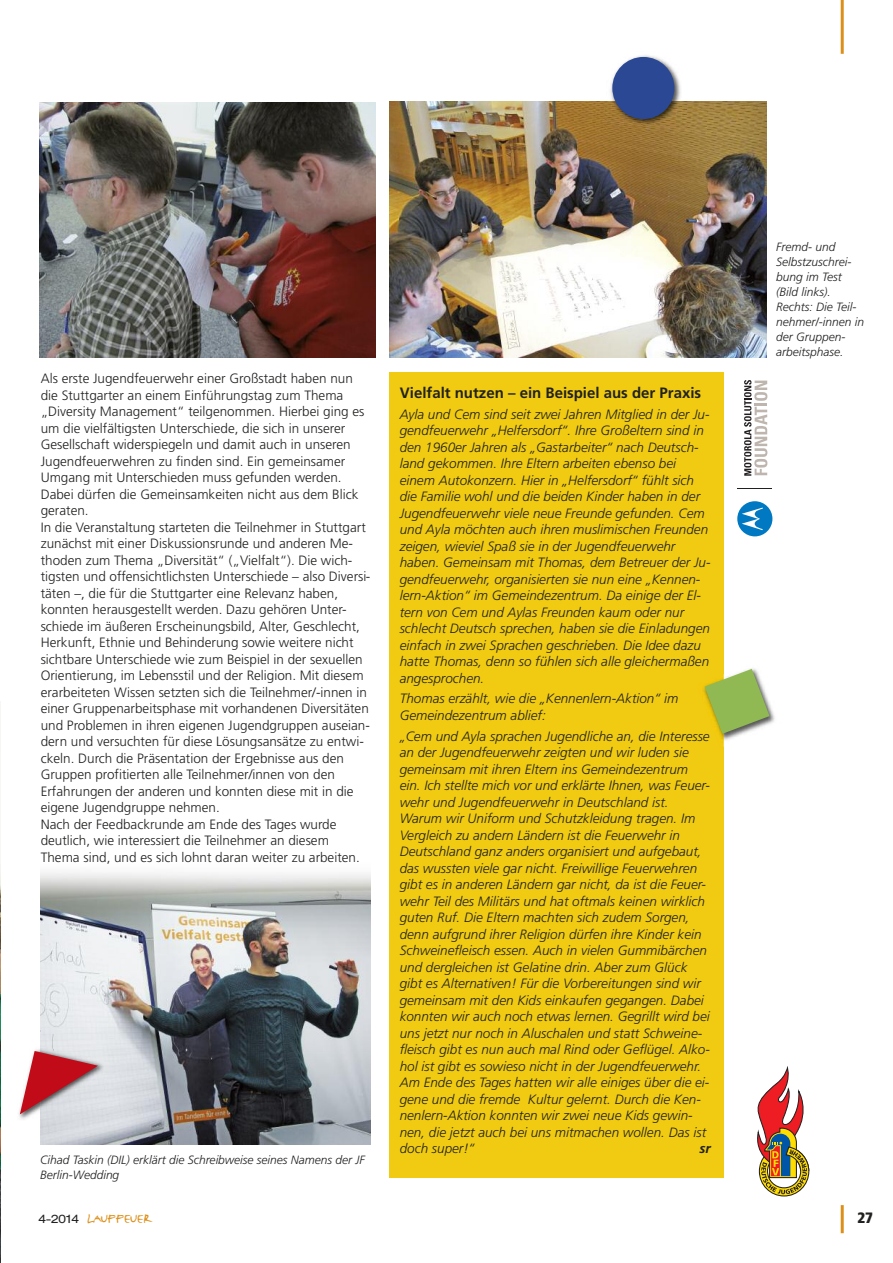
<style>
.page{position:relative;width:893px;height:1263px;background:#fff}
.page>*{position:absolute;margin:0;border:0;box-sizing:border-box;transform-origin:0 0}
.t1{font:27.75px "FF Justlefthand Caps";color:#dc901a}
.t2{font:700 15px "Frutiger";color:#212120}
.t3{font:900 condensed 15px "Frutiger";color:#212120}
.t4{font:italic 300 13.5px/16.5px "Frutiger";color:#212120}
.t5{font:300 13.5px/16.5px "Frutiger";color:#212120}
.t6{font:italic 700 13.5px "Frutiger";color:#212120}
.t7{font:italic 300 12px/15px "Frutiger";color:#212120}
.t8{font:300 12px "Helvetica Extended BQ";color:#212120}
.s1{font-size:20.85px}
.s2{font-size:23.1px}
.s3{font-size:22.65px}
</style>
<div class="page">
<img style="left:40px;top:872px;width:330px;height:272px">
<div style="left:389px;top:372px;width:334px;height:806px;background:#f1cb11"></div>
<img style="left:0;top:701px;width:1px;height:562px">
<hr style="left:841px;top:0;width:3px;height:54px;background:#dc901a">
<hr style="left:841px;top:1205px;width:3px;height:28px;background:#dc901a">
<img style="left:39px;top:102px;width:337px;height:255px">
<img style="left:390px;top:102px;width:376px;height:255px">
<img style="left:723px;top:661px;width:52px;height:86px">
<img style="left:702px;top:686px;width:21px;height:53px">
<svg style="left:705px;top:669px;width:64px;height:65px"></svg>
<img style="left:607px;top:55px;width:79px;height:76px">
<div style="left:612px;top:57px;width:62px;height:62px;background:#2a4894;border-radius:50%"></div>
<img style="left:18px;top:1049px;width:22px;height:71px">
<img style="left:40px;top:1046px;width:71px;height:97px">
<svg style="left:20px;top:1051px;width:78px;height:63px"></svg>
<svg style="left:757px;top:1068px;width:52px;height:128px"></svg>
<div style="left:737px;top:501px;width:35px;height:35px;background:#0079c2;border-radius:50%"></div>
<svg style="left:742px;top:508px;width:21px;height:22px"></svg>
<svg style="left:744px;top:380px;width:23px;height:96px"></svg>
<hr style="left:738px;top:488px;width:34px;height:1px;background:#231f20">
<p class="t5" style="left:41px;top:371px;width:331px">Als erste Jugendfeuerwehr einer Großstadt haben nun die Stuttgarter an einem Einführungstag zum Thema „Diversity Management“ teilgenommen. Hierbei ging es um die vielfältigsten Unterschiede, die sich in unserer Gesellschaft widerspiegeln und damit auch in unseren Jugendfeuerwehren zu finden sind. Ein gemeinsamer Umgang mit Unterschieden muss gefunden werden.<br>Dabei dürfen die Gemeinsamkeiten nicht aus dem Blick geraten.<br>In die Veranstaltung starteten die Teilnehmer in Stuttgart zunächst mit einer Diskussionsrunde und anderen Me&shy;thoden zum Thema „Diversität“ („Vielfalt“). Die wich&shy;tigsten und offensichtlichsten Unterschiede – also Diversi&shy;täten –, die für die Stuttgarter eine Relevanz haben, konnten herausgestellt werden. Dazu gehören Unter&shy;schiede im äußeren Erscheinungsbild, Alter, Geschlecht, Herkunft, Ethnie und Behinderung sowie weitere nicht sichtbare Unterschiede wie zum Beispiel in der sexuellen Orientierung, im Lebensstil und der Religion. Mit diesem erarbeiteten Wissen setzten sich die Teilnehmer/-innen in einer Gruppenarbeitsphase mit vorhandenen Diversitäten und Problemen in ihren eigenen Jugendgruppen auseian&shy;dern und versuchten für diese Lösungsansätze zu entwi&shy;ckeln. Durch die Präsentation der Ergebnisse aus den Gruppen profitierten alle Teilnehmer/innen von den Erfahrungen der anderen und konnten diese mit in die eigene Jugendgruppe nehmen.<br>Nach der Feedbackrunde am Ende des Tages wurde deutlich, wie interessiert die Teilnehmer an diesem Thema sind, und es sich lohnt daran weiter zu arbeiten.</p>
<p class="t7" style="left:40px;top:1153px;width:326px">Cihad Taskin (DIL) erklärt die Schreibweise seines Namens der JF<br>Berlin-Wedding</p>
<p class="t2" style="left:400px;top:386px;width:303px">Vielfalt nutzen – ein Beispiel aus der Praxis</p>
<p class="t4" style="left:400px;top:407px;width:312px">Ayla und Cem sind seit zwei Jahren Mitglied in der Ju&shy;gendfeuerwehr „Helfersdorf“. Ihre Großeltern sind in den 1960er Jahren als „Gastarbeiter“ nach Deutsch&shy;land gekommen. Ihre Eltern arbeiten ebenso bei einem Autokonzern. Hier in „Helfersdorf“ fühlt sich die Familie wohl und die beiden Kinder haben in der Jugendfeuerwehr viele neue Freunde gefunden. Cem und Ayla möchten auch ihren muslimischen Freunden zeigen, wieviel Spaß sie in der Jugendfeuerwehr haben. Gemeinsam mit Thomas, dem Betreuer der Ju&shy;gendfeuerwehr, organisierten sie nun eine „Kennen&shy;lern-Aktion“ im Gemeindezentrum. Da einige der El&shy;tern von Cem und Aylas Freunden kaum oder nur schlecht Deutsch sprechen, haben sie die Einladungen einfach in zwei Sprachen geschrieben. Die Idee dazu hatte Thomas, denn so fühlen sich alle gleichermaßen angesprochen.</p>
<p class="t4" style="left:400px;top:691px;width:280px">Thomas erzählt, wie die „Kennenlern-Aktion“ im<br>Gemeindezentrum ablief:</p>
<p class="t4" style="left:400px;top:729px;width:312px">„Cem und Ayla sprachen Jugendliche an, die Interesse an der Jugendfeuerwehr zeigten und wir luden sie gemeinsam mit ihren Eltern ins Gemeindezentrum ein. Ich stellte mich vor und erklärte Ihnen, was Feuer&shy;wehr und Jugendfeuerwehr in Deutschland ist.<br>Warum wir Uniform und Schutzkleidung tragen. Im Vergleich zu andern Ländern ist die Feuerwehr in Deutschland ganz anders organisiert und aufgebaut, das wussten viele gar nicht. Freiwillige Feuerwehren gibt es in anderen Ländern gar nicht, da ist die Feuer&shy;wehr Teil des Militärs und hat oftmals keinen wirklich guten Ruf. Die Eltern machten sich zudem Sorgen, denn aufgrund ihrer Religion dürfen ihre Kinder kein Schweinefleisch essen. Auch in vielen Gummibärchen und dergleichen ist Gelatine drin. Aber zum Glück gibt es Alternativen! Für die Vorbereitungen sind wir gemeinsam mit den Kids einkaufen gegangen. Dabei konnten wir auch noch etwas lernen. Gegrillt wird bei uns jetzt nur noch in Aluschalen und statt Schweine&shy;fleisch gibt es nun auch mal Rind oder Geflügel. Alko&shy;hol ist gibt es sowieso nicht in der Jugendfeuerwehr.<br>Am Ende des Tages hatten wir alle einiges über die ei&shy;gene und die fremde Kultur gelernt. Durch die Ken&shy;nenlern-Aktion konnten wir zwei neue Kids gewin&shy;nen, die jetzt auch bei uns mitmachen wollen. Das ist doch super!“</p>
<p class="t6" style="left:699px;top:1143px;width:13px">sr</p>
<p class="t7" style="left:776px;top:241px;width:89px">Fremd- und<br>Selbstzuschrei&shy;bung im Test (Bild links).<br>Rechts: Die Teil&shy;nehmer/-innen in der Gruppen&shy;arbeitsphase.</p>
<p class="t8" style="left:39px;top:1212px;width:42px">4-2014</p>
<h1 class="t1" style="left:86px;top:1197px;width:67px">l<span class="s1">a</span>uff<span class="s2">e</span>u<span class="s3">e</span>r</h1>
<p class="t3" style="left:857px;top:1212px;width:17px">27</p>
</div>
